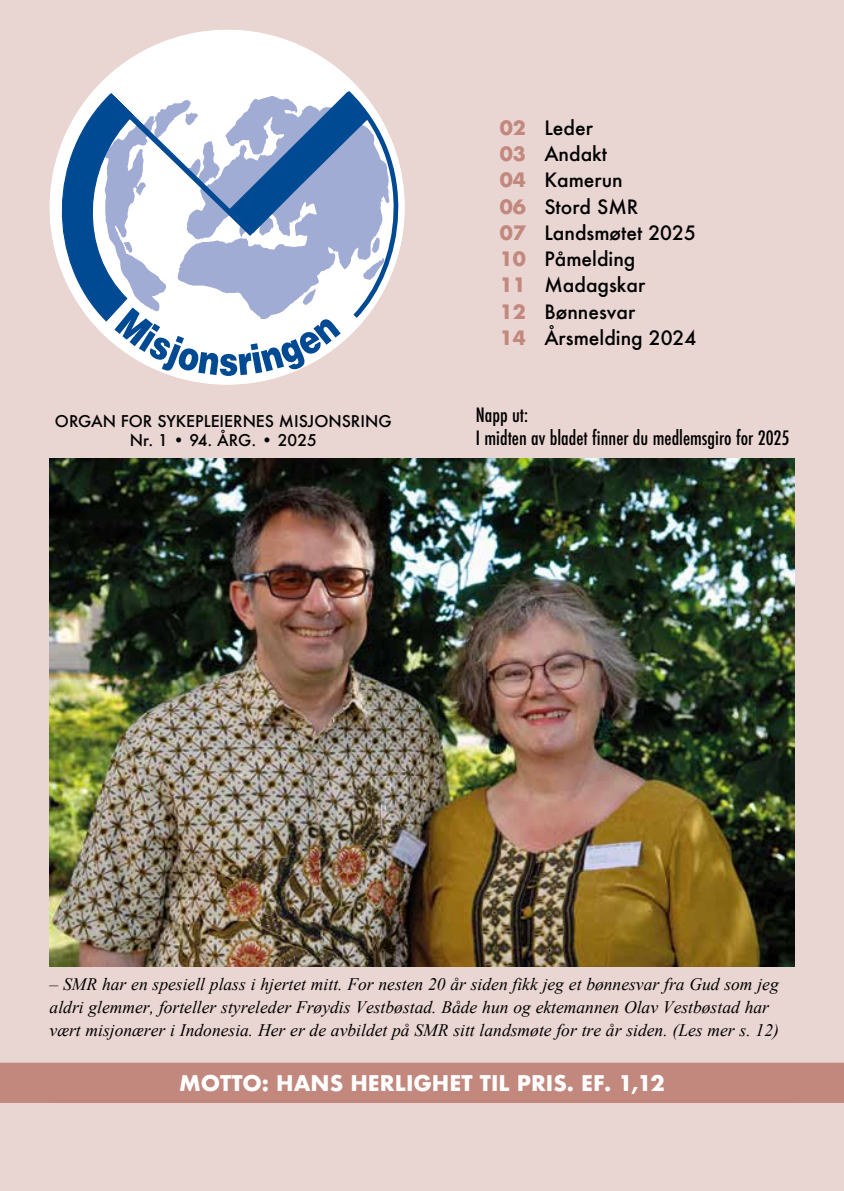
<style>
.page{position:relative;width:844px;height:1191px;background:#fff}
.page>*{position:absolute;margin:0;border:0;box-sizing:border-box;transform-origin:0 0}
.t1{font:700 21px "Futura";color:#fff}
.t2{font:500 19.25px/26.2px "Futura";color:#000}
.t3{font:500 condensed 19.25px/23.1px "Futura";color:#000}
.t4{font:700 19.25px/26.2px "Futura";color:#c2887e;text-align:justify}
.t5{font:italic 17.5px/23.1px "Times New Roman";color:#000}
.t6{font:500 15.75px/18.9px "Futura";color:#000;text-align:center}
</style>
<div class="page">
<div style="left:0;top:0;width:843px;height:1191px;background:#e9d5d1"></div>
<svg style="left:50px;top:30px;width:354px;height:354px;background:#ead8d4"></svg>
<svg style="left:50px;top:91px;width:54px;height:231px"></svg>
<svg style="left:104px;top:30px;width:300px;height:346px"></svg>
<hr style="left:0;top:0;width:1px;height:320px;background:#fff">
<div style="left:0;top:1062px;width:843px;height:41px;background:#c2887e"></div>
<img style="left:50px;top:458px;width:744px;height:508px">
<p class="t6" style="left:55px;top:411px;width:338px">ORGAN FOR SYKEPLEIERNES MISJONSRING<br>Nr. 1 • 94. ÅRG. • 2025</p>
<p class="t4" style="left:499px;top:114px;width:28px">02<br>03<br>04<br>06<br>07<br>10<br>11<br>12<br>14</p>
<p class="t2" style="left:544px;top:114px;width:153px">Leder<br>Andakt<br>Kamerun<br>Stord SMR<br>Landsmøtet 2025<br>Påmelding<br>Madagskar<br>Bønnesvar<br>Årsmelding 2024</p>
<p class="t3" style="left:476px;top:403px;width:315px">Napp ut:<br>I midten av bladet finner du medlemsgiro for 2025</p>
<p class="t5" style="left:50px;top:972px;width:730px">– SMR har en spesiell plass i hjertet mitt. For nesten 20 år siden fikk jeg et bønnesvar fra Gud som jeg aldri glemmer, forteller styreleder Frøydis Vestbøstad. Både hun og ektemannen Olav Vestbøstad har vært misjonærer i Indonesia. Her er de avbildet på SMR sitt landsmøte for tre år siden. (Les mer s. 12)</p>
<p class="t1" style="left:179px;top:1068px;width:487px">MOTTO: HANS HERLIGHET TIL PRIS. EF. 1,12</p>
</div>
